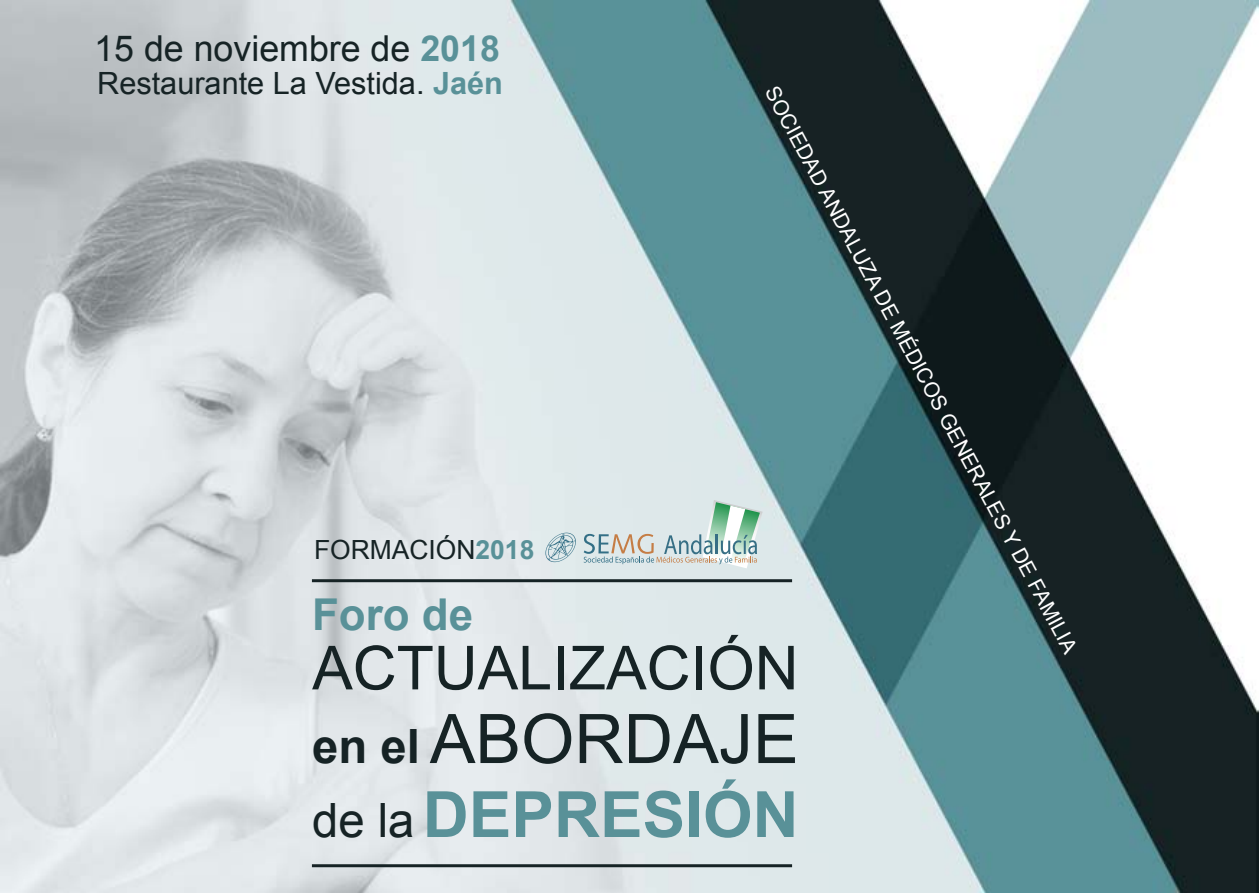
<style>
.page{position:relative;width:1259px;height:893px;background:#fff}
.page>*{position:absolute;margin:0;border:0;box-sizing:border-box;transform-origin:0 0}
.t1{font:68.4px "Arial";color:#162325}
.t2{font:700 63.9px "Arial";color:#599198}
.t3{font:60.9px "Arial";color:#162325}
.t4{font:700 47.4px "Arial";color:#162325}
.t5{font:47.4px "Arial";color:#162325}
.t6{font:700 43.8px "Arial";color:#599198}
.t7{font:35.7px "Arial";color:#162325}
.t8{font:30.6px "Arial";color:#162325}
.t9{font:26.4px "Arial";color:#162325}
.t10{font:21px "Arial";color:#fff}
.s1{font-weight:700;color:#599198}
</style>
<div class="page">
<img style="left:0;top:0;width:1259px;height:893px">
<hr style="left:312px;top:579px;width:480px;height:3px;background:#162325">
<hr style="left:312px;top:864px;width:480px;height:3px;background:#162325">
<svg style="left:545px;top:533px;width:31px;height:29px"></svg>
<svg style="left:583px;top:500px;width:179px;height:68px"></svg>
<h3 class="t7" style="left:94px;top:25px;width:407px">15 de noviembre de <span class="s1">2018</span></h3>
<h3 class="t8" style="left:97px;top:63px;width:407px">Restaurante La Vestida. <span class="s1">Jaén</span></h3>
<p class="t10" style="left:783px;top:81px;width:640px;rotate:62deg">SOCIEDAD ANDALUZA DE MÉDICOS GENERALES Y DE FAMILIA</p>
<p class="t9" style="left:314px;top:532px;width:222px">FORMACIÓN<span class="s1">2018</span></p>
<h3 class="t6" style="left:312px;top:585px;width:162px">Foro de</h3>
<h3 class="t3" style="left:312px;top:628px;width:488px">ACTUALIZACIÓN</h3>
<h1 class="t1" style="left:430px;top:694px;width:370px">ABORDAJE</h1>
<h2 class="t2" style="left:423px;top:772px;width:377px">DEPRESIÓN</h2>
<h3 class="t4" style="left:312px;top:715px;width:109px">en el</h3>
<h3 class="t5" style="left:312px;top:789px;width:104px">de la</h3>
</div>
